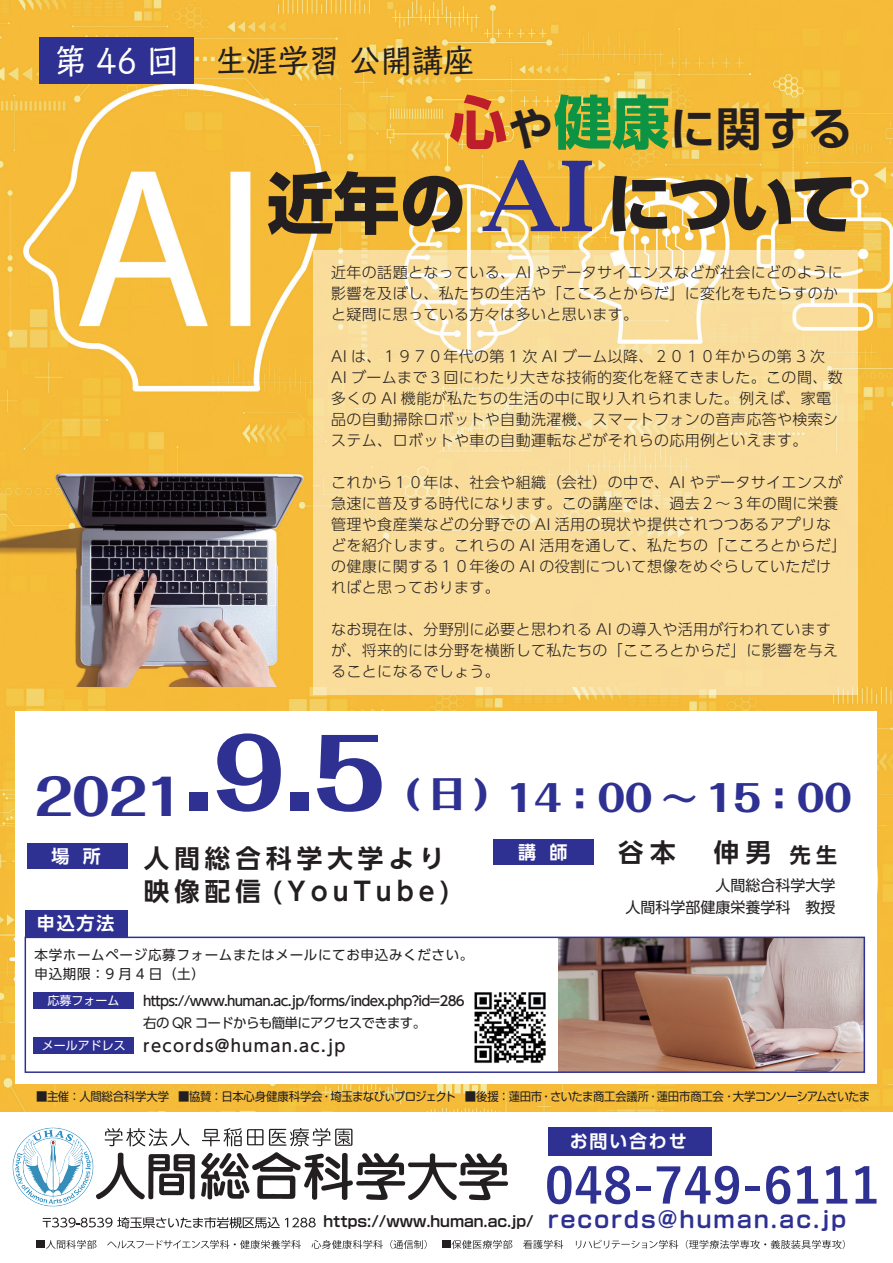
<style>
.page{position:relative;width:893px;height:1263px;background:#fff}
.page>*{position:absolute;margin:0;border:0;box-sizing:border-box;transform-origin:0 0}
.t1{font:800 66.3px "UD Shin Go Pr 6";letter-spacing:-.075em;color:#231f20}
.t2{font:800 48.9px "Folk Pro";color:#2e3092}
.t3{font:700 45.9px "UD Shin Go Pr 6 De";color:#231f20}
.t4{font:800 36px "Folk Pro";color:#2e3092}
.t5{font:34.5px "Talking Std";color:#fff}
.t6{font:32.85px "Talking Std";letter-spacing:-.05em;color:#231f20}
.t7{font:700 25.5px/33px "UD Shin Go Pr 6 De";letter-spacing:.2em;color:#231f20}
.t8{font:700 22.65px "Soft Go Std De";letter-spacing:.1em;color:#2e3092}
.t9{font:700 18px "UD Shin Go Pr 6 De";letter-spacing:.1em;color:#fff}
.t10{font:500 16.5px "UD Shin Go Pr 6";letter-spacing:.075em;color:#231f20}
.t11{font:300 15px/21px "UD Shin Go Pr 6";letter-spacing:.025em;color:#231f20}
.t12{font:700 15px "Soft Go Std De";color:#231f20}
.t13{font:15px/22.4px "UD Shin Go Pr 6";color:#231f20;text-align:right}
.t14{font:500 13.5px "UD Shin Go Pr 6";letter-spacing:-.05em;color:#231f20}
.t15{font:13.5px/19.5px "UD Shin Go Pr 6";letter-spacing:.05em;color:#231f20}
.t16{font:13.5px "UD Shin Go Pr 6";letter-spacing:-.05em;color:#231f20}
.t17{font:12px "Soft Go Std";letter-spacing:-.035em;color:#231f20;scale:.95 1}
.t18{font:12px "UD Shin Go Pr 6";color:#fff}
.s1{font-family:"UD Shin Go Pr 6";font-size:58.2px;color:#be1d2c}
.s2{font-family:"UD Shin Go Pr 6";font-size:58.2px;color:#0d9344}
.s3{font-family:"Lucida Bright";font-weight:600;font-size:97.35px;color:#2e3092}
.s4{font-size:93.75px}
.s5{font-weight:400;font-size:12px;color:#fff}
.s6{font-size:21px}
</style>
<div class="page">
<img style="left:0;top:0;width:893px;height:688px">
<img style="left:0;top:688px;width:893px;height:423px">
<div style="left:15px;top:711px;width:862px;height:373px;background:#fff"></div>
<svg style="left:105px;top:1128px;width:84px;height:18px"></svg>
<svg style="left:202px;top:1128px;width:150px;height:18px"></svg>
<svg style="left:96px;top:1152px;width:412px;height:48px"></svg>
<svg style="left:43px;top:1217px;width:273px;height:11px"></svg>
<div style="left:37px;top:1240px;width:8px;height:8px;background:#231f20"></div>
<svg style="left:46px;top:1240px;width:50px;height:9px"></svg>
<svg style="left:107px;top:1240px;width:194px;height:9px"></svg>
<svg style="left:311px;top:1240px;width:72px;height:9px"></svg>
<svg style="left:390px;top:1240px;width:37px;height:9px"></svg>
<div style="left:442px;top:1240px;width:8px;height:8px;background:#231f20"></div>
<svg style="left:452px;top:1240px;width:60px;height:9px"></svg>
<svg style="left:523px;top:1240px;width:40px;height:9px"></svg>
<svg style="left:576px;top:1240px;width:102px;height:9px"></svg>
<svg style="left:686px;top:1240px;width:159px;height:9px"></svg>
<img style="left:13px;top:1128px;width:80px;height:78px">
<svg style="left:547px;top:1166px;width:83px;height:38px"></svg>
<div style="left:636px;top:1186px;width:15px;height:5px;background:#2e3092"></div>
<svg style="left:657px;top:1166px;width:82px;height:38px"></svg>
<div style="left:745px;top:1186px;width:15px;height:5px;background:#2e3092"></div>
<svg style="left:766px;top:1166px;width:24px;height:38px"></svg>
<svg style="left:797px;top:1166px;width:21px;height:37px"></svg>
<svg style="left:826px;top:1166px;width:21px;height:37px"></svg>
<svg style="left:855px;top:1166px;width:21px;height:37px"></svg>
<div style="left:25px;top:910px;width:103px;height:27px;background:#2e3092"></div>
<svg style="left:314px;top:250px;width:544px;height:445px;fill:#fadc9b"></svg>
<div style="left:548px;top:1127px;width:164px;height:29px;background:#2e3092"></div>
<img style="left:474px;top:992px;width:72px;height:71px">
<div style="left:27px;top:843px;width:101px;height:25px;background:#2e3092"></div>
<div style="left:493px;top:840px;width:101px;height:25px;background:#2e3092"></div>
<img style="left:558px;top:939px;width:305px;height:132px">
<div style="left:39px;top:37px;width:155px;height:47px;background:#2e3092"></div>
<div style="left:33px;top:992px;width:100px;height:17px;background:#2e3092"></div>
<div style="left:33px;top:1037px;width:100px;height:17px;background:#2e3092"></div>
<div style="left:25px;top:936px;width:840px;height:137px;border:1px solid #2e3092"></div>
<h3 class="t5" style="left:54px;top:35px;width:128px">第46回</h3>
<h3 class="t6" style="left:214px;top:36px;width:262px">生涯学習 公開講座</h3>
<h3 class="t3" style="left:449px;top:91px;width:406px"><span class="s1">心</span>や<span class="s2">健康</span>に関する</h3>
<h1 class="t1" style="left:267px;top:149px;width:591px">近年の <span class="s3">AI</span> について</h1>
<p class="t11" style="left:331px;top:261px;width:513px">近年の話題となっている、AI やデータサイエンスなどが社会にどのように影響を及ぼし、私たちの生活や「こころとからだ」に変化をもたらすのかと疑問に思っている方々は多いと思います。</p>
<p class="t11" style="left:331px;top:345px;width:513px">AI は、１９７０年代の第 1 次 AI ブーム以降、２０１０年からの第 3 次AI ブームまで３回にわたり大きな技術的変化を経てきました。この間、数多くの AI 機能が私たちの生活の中に取り入れられました。例えば、家電品の自動掃除ロボットや自動洗濯機、スマートフォンの音声応答や検索システム、ロボットや車の自動運転などがそれらの応用例といえます。</p>
<p class="t11" style="left:331px;top:471px;width:517px">これから１０年は、社会や組織（会社）の中で、AI やデータサイエンスが急速に普及する時代になります。この講座では、過去２～３年の間に栄養管理や食産業などの分野での AI 活用の現状や提供されつつあるアプリなどを紹介します。これらの AI 活用を通して、私たちの「こころとからだ」の健康に関する１０年後の AI の役割について想像をめぐらしていただければと思っております。</p>
<p class="t11" style="left:331px;top:618px;width:508px">なお現在は、分野別に必要と思われる AI の導入や活用が行われていますが、将来的には分野を横断して私たちの「こころとからだ」に影響を与えることになるでしょう。</p>
<h2 class="t2" style="left:35px;top:755px;width:352px">2021<span class="s4">.9.5</span></h2>
<h3 class="t4" style="left:405px;top:762px;width:85px">(日)</h3>
<p class="t9" style="left:52px;top:841px;width:51px">場 所</p>
<h3 class="t7" style="left:144px;top:841px;width:308px">人間総合科学大学より映像配信 (YouTube)</h3>
<p class="t9" style="left:37px;top:908px;width:79px">申込方法</p>
<p class="t15" style="left:35px;top:945px;width:440px">本学ホームページ応募フォームまたはメールにてお申込みください。申込期限：9 月 4 日（土）</p>
<p class="t18" style="left:48px;top:990px;width:73px">応募フォーム</p>
<p class="t10" style="left:42px;top:1032px;width:305px"><span class="s5">メールアドレス</span> records@human.ac.jp</p>
<p class="t14" style="left:143px;top:990px;width:323px">https://www.human.ac.jp/forms/index.php?id=286</p>
<p class="t16" style="left:143px;top:1012px;width:285px">右の QR コードからも簡単にアクセスできます。</p>
<h3 class="t4" style="left:507px;top:768px;width:346px">14：00 ～ 15：00</h3>
<p class="t9" style="left:518px;top:837px;width:51px">講 師</p>
<h3 class="t7" style="left:618px;top:835px;width:220px">谷本　伸男 <span class="s6">先生</span></h3>
<p class="t13" style="left:626px;top:873px;width:211px">人間総合科学大学<br>人間科学部健康栄養学科　教授</p>
<p class="t17" style="left:36px;top:1088px;width:879px">■主催：人間総合科学大学 ■協賛：日本心身健康科学会・埼玉まなびぃプロジェクト ■後援：蓮田市・さいたま商工会議所・蓮田市商工会・大学コンソーシアムさいたま</p>
<p class="t9" style="left:570px;top:1126px;width:118px">お問い合わせ</p>
<p class="t12" style="left:324px;top:1211px;width:211px">https://www.human.ac.jp/</p>
<h3 class="t8" style="left:548px;top:1203px;width:300px">records@human.ac.jp</h3>
</div>
